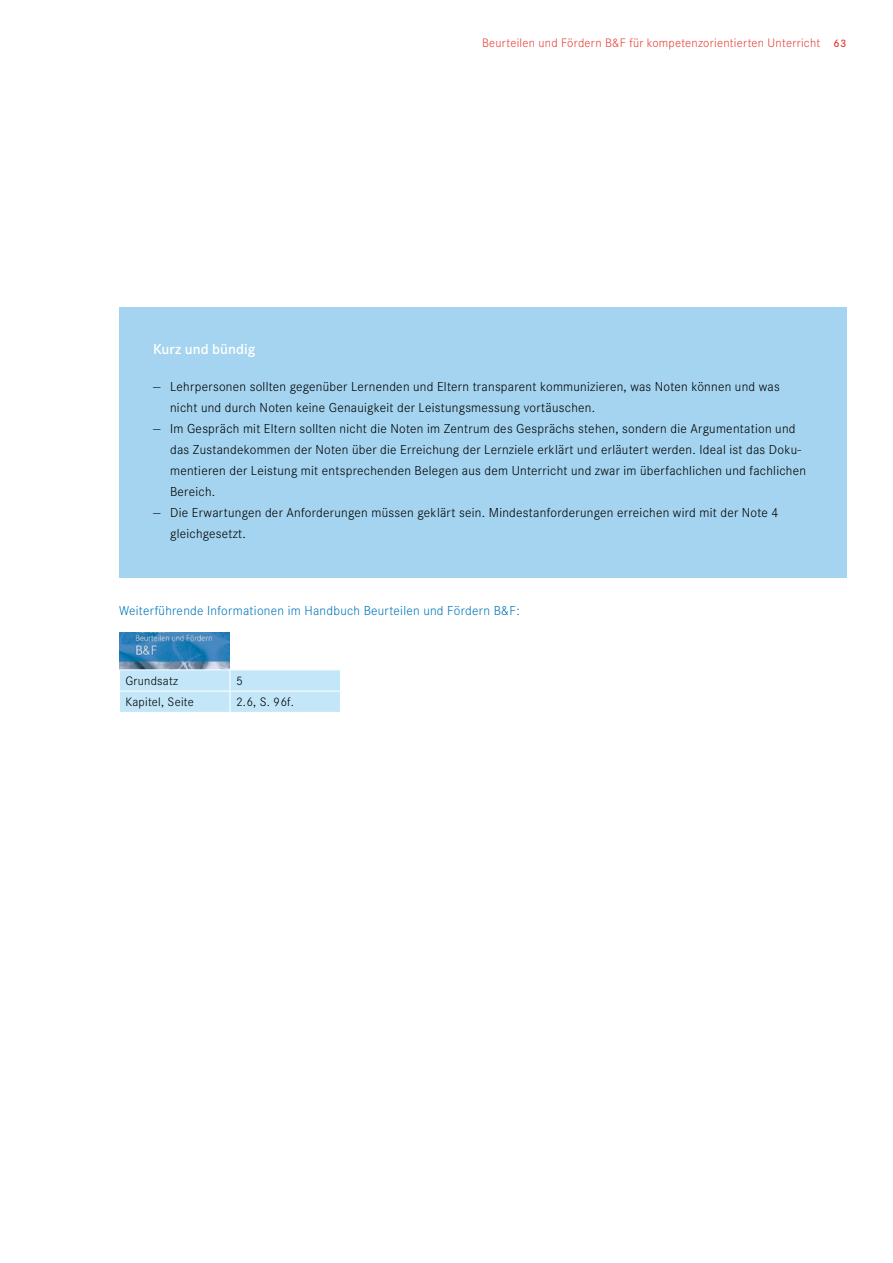
<style>
.page{position:relative;width:893px;height:1263px;background:#fff}
.page>*{position:absolute;margin:0;border:0;box-sizing:border-box;transform-origin:0 0}
.t1{font:600 15px "Corporate S";letter-spacing:.005em;color:#fff}
.t2{font:300 13.5px/21px "Corporate S";letter-spacing:.02em;color:#000}
.t3{font:300 13.5px "Corporate S";letter-spacing:.02em;color:#0076b9}
.t4{font:300 12.75px "Corporate S";letter-spacing:.02em;color:#e6413a}
.t5{font:300 12.75px "Corporate S";letter-spacing:.02em;color:#000}
.s1{font-weight:600;font-size:11.25px}
</style>
<div class="page">
<img style="left:120px;top:633px;width:110px;height:36px">
<svg style="left:120px;top:670px;width:220px;height:42px"></svg>
<div style="left:119px;top:307px;width:727px;height:270px;background:#a4d4ef"></div>
<p class="t4" style="left:482px;top:34px;width:366px">Beurteilen und Fördern B&amp;F für kompetenzorientierten Unterricht <span class="s1">63</span></p>
<p class="t1" style="left:153px;top:339px;width:104px">Kurz und bündig</p>
<p class="t2" style="left:170px;top:376px;width:611px;text-indent:-17px">— Lehrpersonen sollten gegenüber Lernenden und Eltern transparent kommunizieren, was Noten können und was nicht und durch Noten keine Genauigkeit der Leistungsmessung vortäuschen.</p>
<p class="t2" style="left:170px;top:418px;width:637px;text-indent:-17px">— Im Gespräch mit Eltern sollten nicht die Noten im Zentrum des Gesprächs stehen, sondern die Argumentation und das Zustandekommen der Noten über die Erreichung der Lernziele erklärt und erläutert werden. Ideal ist das Doku&shy;mentieren der Leistung mit entsprechenden Belegen aus dem Unterricht und zwar im überfachlichen und fachlichen Bereich.</p>
<p class="t2" style="left:170px;top:502px;width:610px;text-indent:-17px">— Die Erwartungen der Anforderungen müssen geklärt sein. Mindestanforderungen erreichen wird mit der Note 4 gleichgesetzt.</p>
<p class="t3" style="left:119px;top:601px;width:402px">Weiterführende Informationen im Handbuch Beurteilen und Fördern B&amp;F:</p>
<p class="t5" style="left:125px;top:672px;width:54px">Grundsatz</p>
<p class="t5" style="left:236px;top:672px;width:8px">5</p>
<p class="t5" style="left:125px;top:693px;width:70px">Kapitel, Seite</p>
<p class="t5" style="left:236px;top:693px;width:60px">2.6, S. 96f.</p>
</div>
